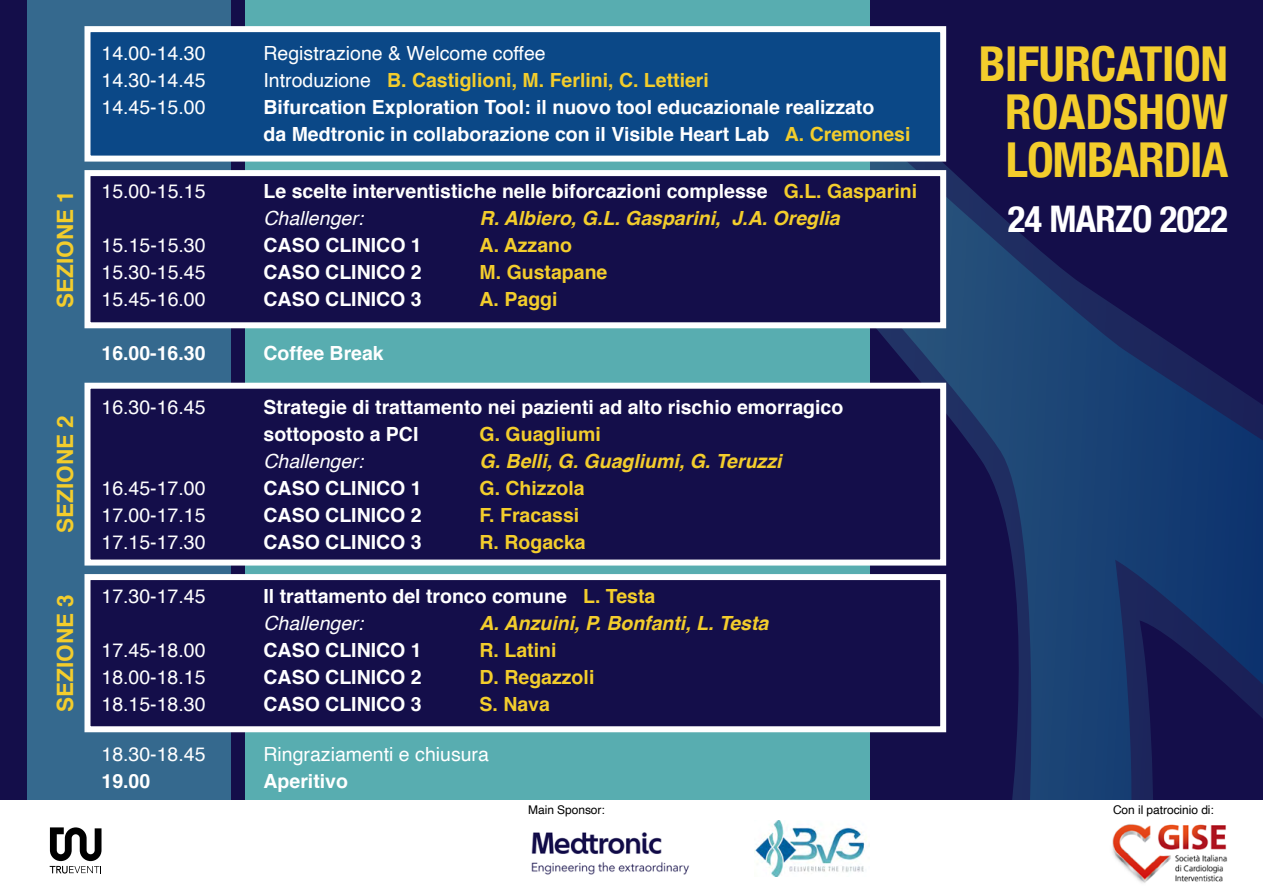
<style>
.page{position:relative;width:1263px;height:893px;background:#140e4a}
.page>*{position:absolute;margin:0;border:0;box-sizing:border-box;transform-origin:0 0}
.t1{font:700 condensed 48.15px/48.2px "Helvetica Neue";letter-spacing:-.01em;color:#f3cd2c;text-align:center}
.t2{font:700 condensed 36.6px "Helvetica Neue";letter-spacing:-.02em;color:#fff}
.t3{font:700 22.5px "Helvetica";color:#f3cd2c}
.t4{font:700 19.5px/27px "Helvetica";color:#fff}
.t5{font:19.5px "Helvetica";color:#fff}
.t6{font:700 19.5px "Helvetica";color:#f3cd2c}
.t7{font:italic 700 19.5px "Helvetica";color:#f3cd2c}
.t8{font:italic 19.5px "Helvetica";color:#fff}
.t9{font:12px "Helvetica";letter-spacing:-.005em;color:#000}
.s1{font-weight:400;color:#fff}
.s2{color:#f3cd2c}
.s3{font-weight:400;font-style:italic}
</style>
<div class="page">
<div style="left:28px;top:0;width:203px;height:893px;background:#35698e"></div>
<svg style="left:870px;top:26px;width:393px;height:774px"></svg>
<div style="left:246px;top:0;width:624px;height:893px;background:#58adb0"></div>
<div style="left:0;top:800px;width:1263px;height:93px;background:#fff"></div>
<svg style="left:50px;top:827px;width:52px;height:46px"></svg>
<div style="left:84px;top:26px;width:862px;height:136px;background:#0b4887;border:6px solid #fff"></div>
<div style="left:84px;top:170px;width:862px;height:158px;background:#140e4a;border:6px solid #fff"></div>
<div style="left:84px;top:383px;width:862px;height:183px;background:#140e4a;border:6px solid #fff"></div>
<div style="left:84px;top:574px;width:862px;height:158px;background:#140e4a;border:6px solid #fff"></div>
<img style="left:531px;top:832px;width:158px;height:43px">
<img style="left:755px;top:820px;width:115px;height:57px">
<img style="left:1112px;top:824px;width:116px;height:59px">
<p class="t3" style="left:47px;top:308px;width:119px;rotate:-90deg">SEZIONE 1</p>
<p class="t3" style="left:47px;top:533px;width:119px;rotate:-90deg">SEZIONE 2</p>
<p class="t3" style="left:47px;top:712px;width:119px;rotate:-90deg">SEZIONE 3</p>
<p class="t5" style="left:102px;top:38px;width:106px">14.00-14.30</p>
<p class="t5" style="left:264px;top:38px;width:284px">Registrazione &amp; Welcome coffee</p>
<p class="t5" style="left:102px;top:65px;width:106px">14.30-14.45</p>
<p class="t6" style="left:264px;top:65px;width:447px"><span class="s1">Introduzione</span> B. Castiglioni, M. Ferlini, C. Lettieri</p>
<p class="t5" style="left:102px;top:92px;width:106px">14.45-15.00</p>
<p class="t4" style="left:264px;top:94px;width:648px">Bifurcation Exploration Tool: il nuovo tool educazionale realizzato<br>da Medtronic in collaborazione con il Visible Heart Lab <span class="s2">A. Cremonesi</span></p>
<p class="t5" style="left:102px;top:176px;width:106px">15.00-15.15</p>
<p class="t4" style="left:264px;top:178px;width:655px">Le scelte interventistiche nelle biforcazioni complesse <span class="s2">G.L. Gasparini<br></span><span class="s3">Challenger:</span></p>
<p class="t7" style="left:480px;top:202px;width:362px">R. Albiero, G.L. Gasparini, J.A. Oreglia</p>
<p class="t5" style="left:102px;top:230px;width:106px">15.15-15.30</p>
<p class="t4" style="left:264px;top:232px;width:160px">CASO CLINICO 1</p>
<p class="t6" style="left:480px;top:230px;width:94px">A. Azzano</p>
<p class="t5" style="left:102px;top:257px;width:106px">15.30-15.45</p>
<p class="t4" style="left:264px;top:259px;width:160px">CASO CLINICO 2</p>
<p class="t6" style="left:480px;top:257px;width:129px">M. Gustapane</p>
<p class="t5" style="left:102px;top:284px;width:106px">15.45-16.00</p>
<p class="t4" style="left:264px;top:286px;width:160px">CASO CLINICO 3</p>
<p class="t6" style="left:480px;top:284px;width:80px">A. Paggi</p>
<p class="t4" style="left:102px;top:340px;width:106px">16.00-16.30</p>
<p class="t4" style="left:264px;top:340px;width:122px">Coffee Break</p>
<p class="t5" style="left:102px;top:392px;width:106px">16.30-16.45</p>
<p class="t4" style="left:264px;top:394px;width:581px">Strategie di trattamento nei pazienti ad alto rischio emorragico sottoposto a PCI</p>
<p class="t6" style="left:480px;top:419px;width:123px">G. Guagliumi</p>
<p class="t8" style="left:263px;top:446px;width:101px">Challenger:</p>
<p class="t7" style="left:480px;top:445px;width:303px">G. Belli, G. Guagliumi, G. Teruzzi</p>
<p class="t5" style="left:102px;top:473px;width:106px">16.45-17.00</p>
<p class="t4" style="left:263px;top:475px;width:160px">CASO CLINICO 1</p>
<p class="t6" style="left:479px;top:473px;width:107px">G. Chizzola</p>
<p class="t5" style="left:101px;top:500px;width:106px">17.00-17.15</p>
<p class="t4" style="left:263px;top:502px;width:160px">CASO CLINICO 2</p>
<p class="t6" style="left:479px;top:500px;width:101px">F. Fracassi</p>
<p class="t5" style="left:101px;top:527px;width:106px">17.15-17.30</p>
<p class="t4" style="left:263px;top:529px;width:160px">CASO CLINICO 3</p>
<p class="t6" style="left:479px;top:527px;width:108px">R. Rogacka</p>
<p class="t5" style="left:101px;top:581px;width:106px">17.30-17.45</p>
<p class="t4" style="left:263px;top:583px;width:393px">Il trattamento del tronco comune <span class="s2">L. Testa<br></span><span class="s3">Challenger:</span></p>
<p class="t7" style="left:479px;top:607px;width:290px">A. Anzuini, P. Bonfanti, L. Testa</p>
<p class="t5" style="left:101px;top:635px;width:106px">17.45-18.00</p>
<p class="t4" style="left:263px;top:637px;width:160px">CASO CLINICO 1</p>
<p class="t6" style="left:479px;top:635px;width:78px">R. Latini</p>
<p class="t5" style="left:101px;top:662px;width:106px">18.00-18.15</p>
<p class="t4" style="left:263px;top:664px;width:160px">CASO CLINICO 2</p>
<p class="t6" style="left:479px;top:662px;width:116px">D. Regazzoli</p>
<p class="t5" style="left:101px;top:689px;width:106px">18.15-18.30</p>
<p class="t4" style="left:263px;top:691px;width:160px">CASO CLINICO 3</p>
<p class="t6" style="left:479px;top:689px;width:72px">S. Nava</p>
<p class="t5" style="left:101px;top:739px;width:106px">18.30-18.45</p>
<p class="t5" style="left:263px;top:739px;width:227px">Ringraziamenti e chiusura</p>
<p class="t4" style="left:101px;top:768px;width:50px">19.00</p>
<p class="t4" style="left:263px;top:768px;width:86px">Aperitivo</p>
<h1 class="t1" style="left:979px;top:36px;width:251px">BIFURCATION<br>ROADSHOW<br>LOMBARDIA</h1>
<h2 class="t2" style="left:1008px;top:189px;width:222px">24 MARZO 2022</h2>
<p class="t9" style="left:528px;top:801px;width:78px">Main Sponsor:</p>
<p class="t9" style="left:1113px;top:801px;width:102px">Con il patrocinio di:</p>
</div>
